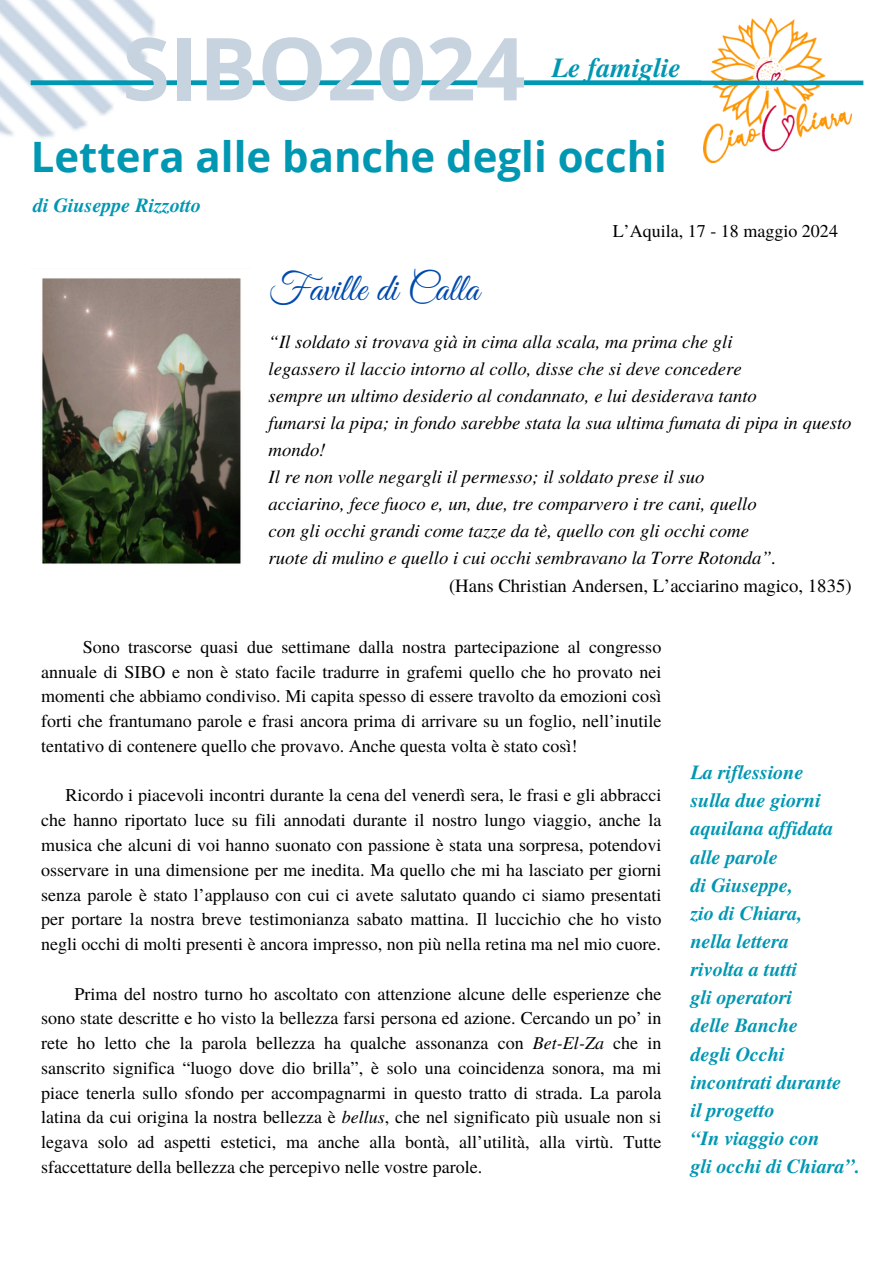
<style>
.page{position:relative;width:894px;height:1264px;background:#fff}
.page>*{position:absolute;margin:0;border:0;box-sizing:border-box;transform-origin:0 0}
.t1{font:700 87px "Open Sans";color:#c8d3e0}
.t2{font:700 41.85px "Open Sans";color:#0097b2}
.t3{font:39px "Great Vibes";color:#004aad}
.t4{font:italic 700 27.45px "Te X Gyre Termes";color:#0097b2}
.t5{font:italic 700 19.95px/28.2px "Te X Gyre Termes";color:#0097b2}
.t6{font:italic 18.75px "Te X Gyre Termes";color:#000}
.t7{font:18.75px "Te X Gyre Termes";color:#000}
.t8{font:18px/24.8px "Te X Gyre Termes";color:#000;text-align:justify}
.s1{font-style:italic}
</style>
<div class="page">
<img style="left:42px;top:278px;width:199px;height:286px">
<img style="left:703px;top:19px;width:148px;height:144px">
<img style="left:0;top:0;width:196px;height:138px">
<hr style="left:31px;top:81px;width:832px;height:4px;background:#0097b2">
<p class="t1" style="left:122px;top:7px;width:404px">SIBO2024</p>
<p class="t4" style="left:551px;top:47px;width:131px">Le famiglie</p>
<p class="t2" style="left:31px;top:127px;width:637px">Lettera alle banche degli occhi</p>
<p class="t5" style="left:33px;top:190px;width:169px">di Giuseppe Rizzotto</p>
<h3 class="t3" style="left:268px;top:267px;width:212px">Faville di Calla</h3>
<h6 class="t8" style="left:612px;top:218px;width:226px">L’Aquila, 17 - 18 maggio 2024</h6>
<h1 class="t6" style="left:268px;top:328px;width:465px">“Il soldato si trovava già in cima alla scala, ma prima che gli</h1>
<h1 class="t6" style="left:268px;top:355px;width:474px">legassero il laccio intorno al collo, disse che si deve concedere</h1>
<h1 class="t6" style="left:268px;top:382px;width:489px">sempre un ultimo desiderio al condannato, e lui desiderava tanto</h1>
<h1 class="t6" style="left:268px;top:409px;width:584px">fumarsi la pipa; in fondo sarebbe stata la sua ultima fumata di pipa in questo</h1>
<h1 class="t6" style="left:268px;top:436px;width:59px">mondo!</h1>
<h1 class="t6" style="left:268px;top:463px;width:437px">Il re non volle negargli il permesso; il soldato prese il suo</h1>
<h1 class="t6" style="left:268px;top:490px;width:489px">acciarino, fece fuoco e, un, due, tre comparvero i tre cani, quello</h1>
<h1 class="t6" style="left:268px;top:517px;width:482px">con gli occhi grandi come tazze da tè, quello con gli occhi come</h1>
<h1 class="t6" style="left:268px;top:544px;width:509px">ruote di mulino e quello i cui occhi sembravano la Torre Rotonda”.</h1>
<h1 class="t7" style="left:449px;top:571px;width:404px">(Hans Christian Andersen, L’acciarino magico, 1835)</h1>
<p class="t8" style="left:41px;top:633px;width:621px;text-indent:42px">Sono trascorse quasi due settimane dalla nostra partecipazione al congresso annuale di SIBO e non è stato facile tradurre in grafemi quello che ho provato nei momenti che abbiamo condiviso. Mi capita spesso di essere travolto da emozioni così forti che frantumano parole e frasi ancora prima di arrivare su un foglio, nell’inutile tentativo di contenere quello che provavo. Anche questa volta è stato così!</p>
<h4 class="t8" style="left:41px;top:782px;width:621px;text-indent:24px">Ricordo i piacevoli incontri durante la cena del venerdì sera, le frasi e gli abbracci che hanno riportato luce su fili annodati durante il nostro lungo viaggio, anche la musica che alcuni di voi hanno suonato con passione è stata una sorpresa, potendovi osservare in una dimensione per me inedita. Ma quello che mi ha lasciato per giorni senza parole è stato l’applauso con cui ci avete salutato quando ci siamo presentati per portare la nostra breve testimonianza sabato mattina. Il luccichio che ho visto negli occhi di molti presenti è ancora impresso, non più nella retina ma nel mio cuore.</h4>
<h2 class="t8" style="left:41px;top:980px;width:621px;text-indent:33px">Prima del nostro turno ho ascoltato con attenzione alcune delle esperienze che sono state descritte e ho visto la bellezza farsi persona ed azione. Cercando un po’ in rete ho letto che la parola bellezza ha qualche assonanza con <span class="s1">Bet-El-Za</span> che in sanscrito significa “luogo dove dio brilla”, è solo una coincidenza sonora, ma mi piace tenerla sullo sfondo per accompagnarmi in questo tratto di strada. La parola latina da cui origina la nostra bellezza è <span class="s1">bellus</span>, che nel significato più usuale non si legava solo ad aspetti estetici, ma anche alla bontà, all’utilità, alla virtù. Tutte sfaccettature della bellezza che percepivo nelle vostre parole.</h2>
<p class="t5" style="left:690px;top:757px;width:170px">La riflessione<br>sulla due giorni aquilana affidata alle parole<br>di Giuseppe,<br>zio di Chiara,<br>nella lettera<br>rivolta a tutti<br>gli operatori<br>delle Banche<br>degli Occhi incontrati durante<br>il progetto<br>“In viaggio con<br>gli occhi di Chiara”.</p>
</div>
